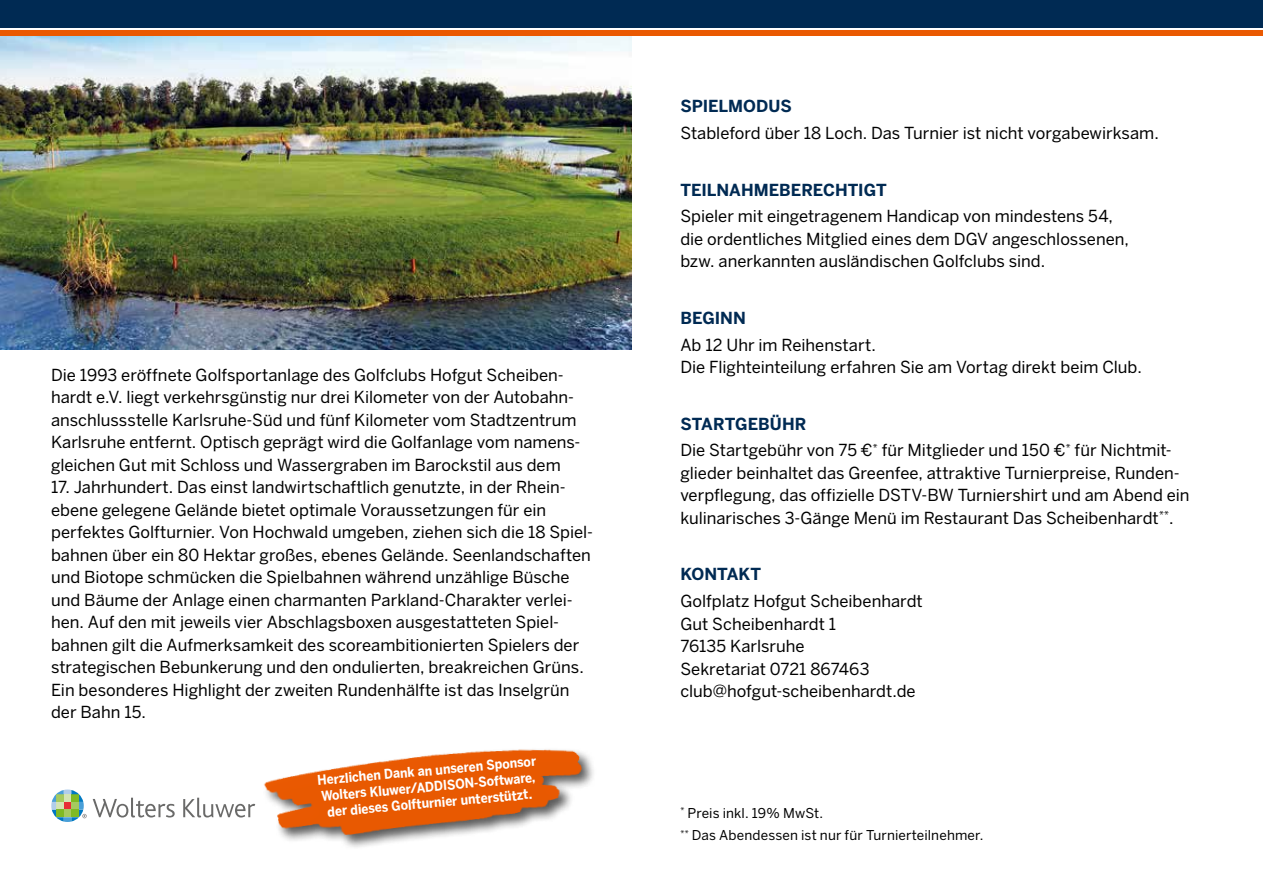
<style>
.page{position:relative;width:1263px;height:893px;background:#fff}
.page>*{position:absolute;margin:0;border:0;box-sizing:border-box;transform-origin:0 0}
.t1{font:16.5px/22.5px "Benton Sans";color:#000}
.t2{font:700 16.5px "Benton Sans";color:#002a53}
.t3{font:700 13.5px/16.2px "Benton Sans";color:#fff;text-align:center;scale:.9 1}
.t4{font:13.5px/22.5px "Benton Sans";letter-spacing:.01em;color:#000}
.s1{font-weight:700;color:#002a53}
</style>
<div class="page">
<img style="left:0;top:36px;width:631px;height:314px">
<div style="left:0;top:0;width:1263px;height:28px;background:#002a53"></div>
<div style="left:0;top:31px;width:1263px;height:5px;background:#ea5901"></div>
<img style="left:264px;top:749px;width:330px;height:98px">
<svg style="left:93px;top:798px;width:82px;height:19px"></svg>
<svg style="left:183px;top:798px;width:72px;height:19px"></svg>
<svg style="left:51px;top:789px;width:36px;height:33px"></svg>
<p class="t1" style="left:51px;top:363px;width:531px">Die 1993 eröffnete Golfsportanlage des Golfclubs Hofgut Scheiben&shy;hardt e.V. liegt verkehrsgünstig nur drei Kilometer von der Autobahn&shy;anschlussstelle Karlsruhe-Süd und fünf Kilometer vom Stadtzentrum Karlsruhe entfernt. Optisch geprägt wird die Golfanlage vom namens&shy;gleichen Gut mit Schloss und Wassergraben im Barockstil aus dem</p>
<p class="t1" style="left:51px;top:476px;width:544px">17. Jahrhundert. Das einst landwirtschaftlich genutzte, in der Rhein&shy;ebene gelegene Gelände bietet optimale Voraussetzungen für ein perfektes Golfturnier. Von Hochwald umgeben, ziehen sich die 18 Spiel&shy;bahnen über ein 80 Hektar großes, ebenes Gelände. Seenlandschaften und Biotope schmücken die Spielbahnen während unzählige Büsche und Bäume der Anlage einen charmanten Parkland-Charakter verlei&shy;hen. Auf den mit jeweils vier Abschlagsboxen ausgestatteten Spiel&shy;bahnen gilt die Aufmerksamkeit des scoreambitionierten Spielers der strategischen Bebunkerung und den ondulierten, breakreichen Grüns.<br>Ein besonderes Highlight der zweiten Rundenhälfte ist das Inselgrün der Bahn 15.</p>
<p class="t3" style="left:317px;top:772px;width:245px;rotate:-5deg">Herzlichen Dank an unseren Sponsor<br>Wolters Kluwer/ADDISON-Software, der dieses Golfturnier unterstützt.</p>
<p class="t2" style="left:680px;top:97px;width:113px">SPIELMODUS</p>
<p class="t1" style="left:680px;top:122px;width:480px">Stableford über 18 Loch. Das Turnier ist nicht vorgabewirksam.</p>
<p class="t2" style="left:680px;top:180px;width:208px">TEILNAHMEBERECHTIGT</p>
<p class="t1" style="left:680px;top:205px;width:450px">Spieler mit eingetragenem Handicap von mindestens 54, die ordentliches Mitglied eines dem DGV angeschlossenen, bzw. anerkannten ausländischen Golfclubs sind.</p>
<p class="t2" style="left:680px;top:308px;width:67px">BEGINN</p>
<p class="t1" style="left:680px;top:333px;width:463px">Ab 12 Uhr im Reihenstart.<br>Die Flighteinteilung erfahren Sie am Vortag direkt beim Club.</p>
<p class="t1" style="left:680px;top:410px;width:493px;line-height:26.7px"><span class="s1">STARTGEBÜHR<br></span>Die Startgebühr von 75 €<sup>*</sup> für Mitglieder und 150 €<sup>*</sup> für Nichtmit-</p>
<p class="t1" style="left:680px;top:461px;width:511px">glieder beinhaltet das Greenfee, attraktive Turnierpreise, Runden&shy;verpflegung, das offizielle DSTV-BW Turniershirt und am Abend ein kulinarisches 3-Gänge Menü im Restaurant Das Scheibenhardt<sup>**</sup>.</p>
<p class="t2" style="left:680px;top:565px;width:82px">KONTAKT</p>
<p class="t1" style="left:680px;top:590px;width:244px">Golfplatz Hofgut Scheibenhardt<br>Gut Scheibenhardt 1<br>76135 Karlsruhe<br>Sekretariat 0721 867463 club@hofgut-scheibenhardt.de</p>
<p class="t4" style="left:680px;top:801px;width:304px"><sup>*</sup> Preis inkl. 19% MwSt.<br><sup>**</sup> Das Abendessen ist nur für Turnierteilnehmer.</p>
</div>
